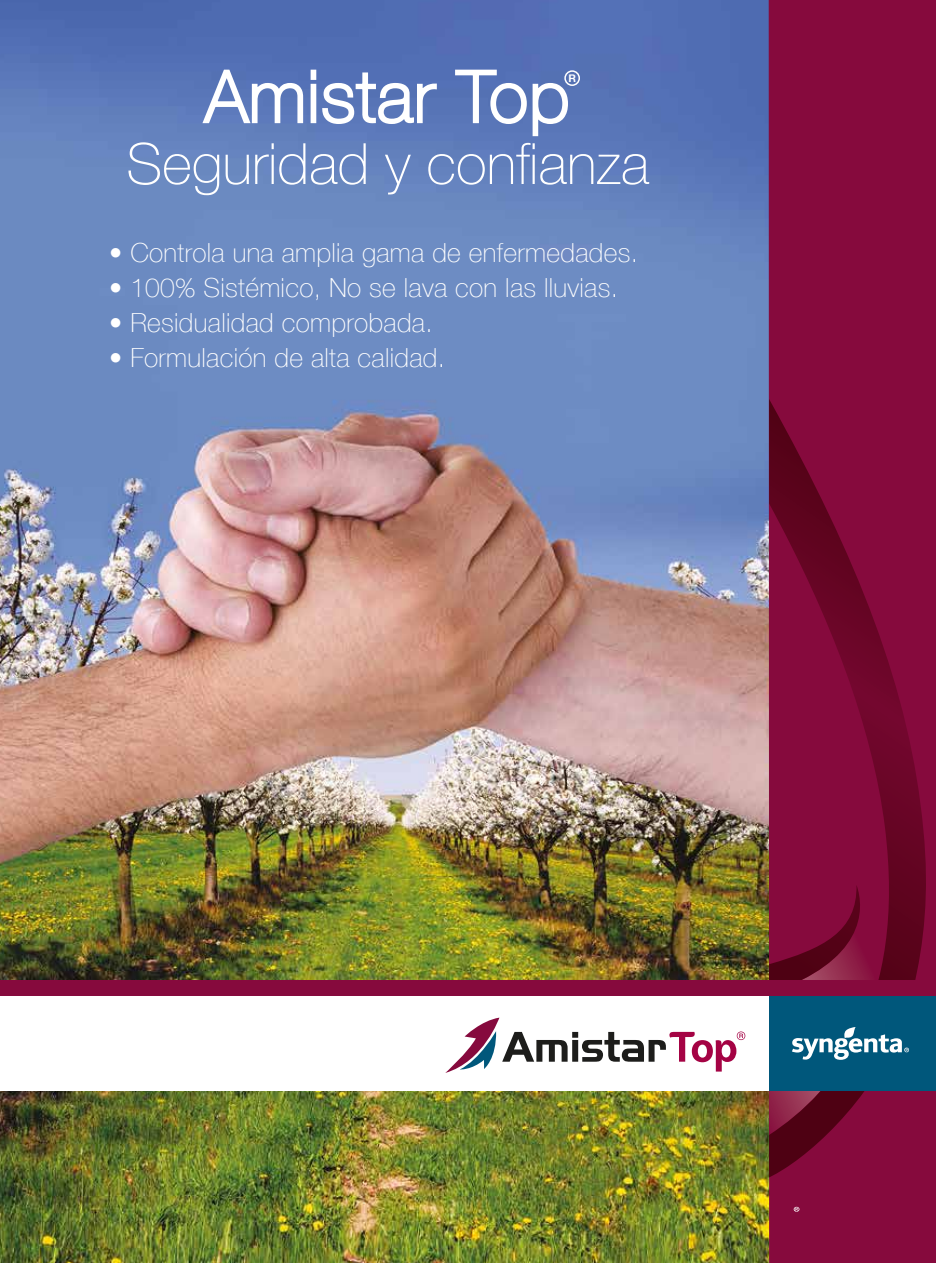
<style>
.page{position:relative;width:936px;height:1263px;background:#fff}
.page>*{position:absolute;margin:0;border:0;box-sizing:border-box;transform-origin:0 0}
.t1{font:100 57px "Helvetica Neue LT Com";color:#fff}
.t2{font:100 26.25px "Helvetica Neue LT Com";letter-spacing:.01em;color:#fff}
.t3{font:700 10.5px "Helvetica Neue LT Com";color:#fff}
</style>
<div class="page">
<img style="left:0;top:0;width:768px;height:1263px">
<div style="left:0;top:996px;width:781px;height:95px;background:#fff"></div>
<div style="left:768px;top:0;width:167px;height:1263px;background:#860a3d"></div>
<svg style="left:769px;top:399px;width:156px;height:778px"></svg>
<div style="left:769px;top:996px;width:166px;height:95px;background:#00577b"></div>
<div style="left:0;top:980px;width:933px;height:16px;background:#860a3d"></div>
<svg style="left:769px;top:905px;width:140px;height:230px"></svg>
<svg style="left:445px;top:1018px;width:300px;height:55px"></svg>
<svg style="left:793px;top:1207px;width:6px;height:5px"></svg>
<svg style="left:200px;top:67px;width:104px;height:58px"></svg>
<div style="left:310px;top:70px;width:6px;height:10px;border:3px solid #fff"></div>
<div style="left:310px;top:84px;width:6px;height:39px;border:3px solid #fff"></div>
<svg style="left:321px;top:71px;width:117px;height:55px"></svg>
<svg style="left:453px;top:68px;width:117px;height:70px"></svg>
<div style="left:564px;top:70px;width:16px;height:16px;border:2px solid #fff;border-radius:50%"></div>
<p class="t3" style="left:568px;top:72px;width:9px">R</p>
<h1 class="t1" style="left:126px;top:130px;width:524px">Seguridad y confianza</h1>
<p class="t2" style="left:109px;top:237px;width:530px">• Controla una amplia gama de enfermedades.</p>
<p class="t2" style="left:109px;top:272px;width:510px">• 100% Sistémico, No se lava con las lluvias.</p>
<p class="t2" style="left:109px;top:307px;width:325px">• Residualidad comprobada.</p>
<p class="t2" style="left:109px;top:342px;width:337px">• Formulación de alta calidad.</p>
</div>
